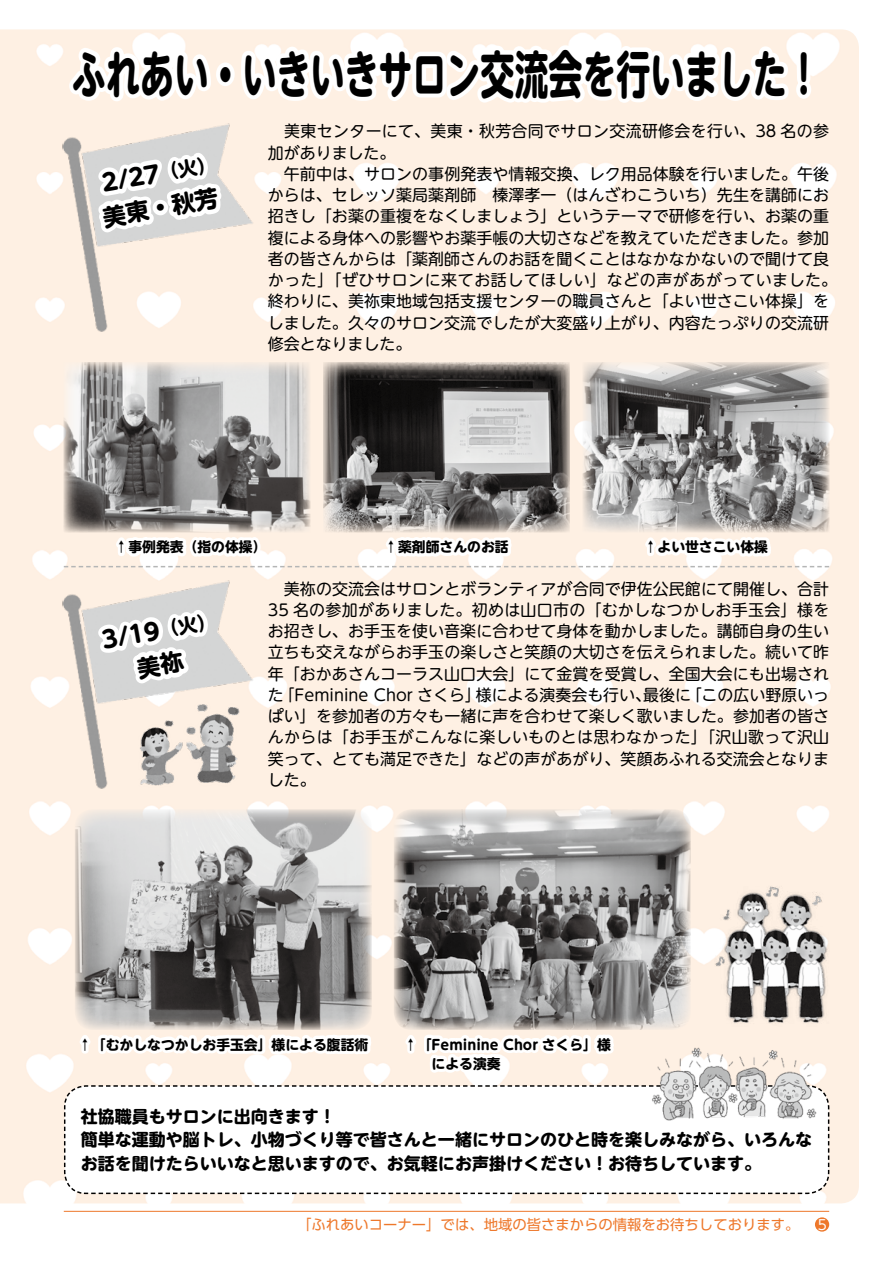
<style>
.page{position:relative;width:893px;height:1263px;background:#fff}
.page>*{position:absolute;margin:0;border:0;box-sizing:border-box;transform-origin:0 0}
.t1{font:700 51px "UD Shin M Go Pro";color:#000;scale:.67 1}
.t2{font:700 23.4px/34px "UD Shin M Go Pro";color:#000}
.t3{font:700 16.95px/23.4px "UD Shin M Go Pro";color:#000}
.t4{font:15.9px/21.3px "UD Shin M Go Pro";letter-spacing:.005em;color:#000}
.t5{font:14.4px "UD Shin Go Pro";color:#ee782b}
.t6{font:700 13.8px/19.2px "UD Shin M Go Pro";color:#000}
.t7{font:13.8px "UD Shin Go Pro";color:#fff}
.s1{font-size:19.2px}
</style>
<div class="page">
<div style="left:216px;top:62px;width:19px;height:24px;border:9px solid #fff;border-radius:50%"></div>
<svg style="left:237px;top:29px;width:578px;height:81px"></svg>
<img style="left:323px;top:362px;width:247px;height:106px">
<img style="left:583px;top:362px;width:246px;height:106px">
<img style="left:64px;top:362px;width:246px;height:106px">
<svg style="left:63px;top:912px;width:767px;height:320px"></svg>
<img style="left:394px;top:809px;width:297px;height:221px">
<img style="left:75px;top:809px;width:297px;height:221px">
<img style="left:36px;top:119px;width:236px;height:216px">
<img style="left:36px;top:577px;width:236px;height:215px">
<svg style="left:62px;top:42px;width:166px;height:269px"></svg>
<svg style="left:64px;top:468px;width:765px;height:288px;background:#e2d9d1"></svg>
<img style="left:138px;top:703px;width:103px;height:85px">
<img style="left:714px;top:880px;width:116px;height:147px">
<img style="left:650px;top:1046px;width:167px;height:77px">
<h1 class="t1" style="left:72px;top:33px;width:1118px">ふれあい・いきいきサロン交流会を行いました！</h1>
<p class="t4" style="left:268px;top:120px;width:571px">　美東センターにて、美東・秋芳合同でサロン交流研修会を行い、38 名の参加がありました。<br>　午前中は、サロンの事例発表や情報交換、レク用品体験を行いました。午後からは、セレッソ薬局薬剤師　榛澤孝一（はんざわこういち）先生を講師にお招きし「お薬の重複をなくしましょう」というテーマで研修を行い、お薬の重複による身体への影響やお薬手帳の大切さなどを教えていただきました。参加者の皆さんからは「薬剤師さんのお話を聞くことはなかなかないので聞けて良かった」「ぜひサロンに来てお話してほしい」などの声があがっていました。終わりに、美祢東地域包括支援センターの職員さんと「よい世さこい体操」をしました。久々のサロン交流でしたが大変盛り上がり、内容たっぷりの交流研修会となりました。</p>
<h2 class="t2" style="left:94px;top:166px;width:122px;rotate:-10deg">2/27<span class="s1">（火）</span>美東・秋芳</h2>
<p class="t6" style="left:115px;top:537px;width:154px">↑事例発表（指の体操）</p>
<p class="t6" style="left:384px;top:537px;width:126px">↑薬剤師さんのお話</p>
<p class="t6" style="left:644px;top:537px;width:126px">↑よい世さこい体操</p>
<h2 class="t2" style="left:99px;top:622px;width:117px;text-align:center;rotate:-10deg">3/19<span class="s1">（火）</span>美祢</h2>
<p class="t4" style="left:268px;top:577px;width:563px;text-align:justify">　美祢の交流会はサロンとボランティアが合同で伊佐公民館にて開催し、合計35 名の参加がありました。初めは山口市の「むかしなつかしお手玉会」様をお招きし、お手玉を使い音楽に合わせて身体を動かしました。講師自身の生い立ちも交えながらお手玉の楽しさと笑顔の大切さを伝えられました。続いて昨年「おかあさんコーラス山口大会」にて金賞を受賞し、全国大会にも出場された「Feminine Chor さくら」様による演奏会も行い、最後に「この広い野原いっぱい」を参加者の方々も一緒に声を合わせて楽しく歌いました。参加者の皆さんからは「お手玉がこんなに楽しいものとは思わなかった」「沢山歌って沢山笑って、とても満足できた」などの声があがり、笑顔あふれる交流会となりました。</p>
<p class="t6" style="left:78px;top:1034px;width:292px">↑「むかしなつかしお手玉会」様による腹話術</p>
<p class="t6" style="left:404px;top:1034px;width:208px">↑「Feminine Chor さくら」様　　による演奏</p>
<p class="t3" style="left:81px;top:1104px;width:733px">社協職員もサロンに出向きます！<br>簡単な運動や脳トレ、小物づくり等で皆さんと一緒にサロンのひと時を楽しみながら、いろんなお話を聞けたらいいなと思いますので、お気軽にお声掛けください！お待ちしています。</p>
<p class="t5" style="left:297px;top:1213px;width:504px">「ふれあいコーナー」では、地域の皆さまからの情報をお待ちしております。</p>
<p class="t7" style="left:818px;top:1213px;width:9px">5</p>
</div>
